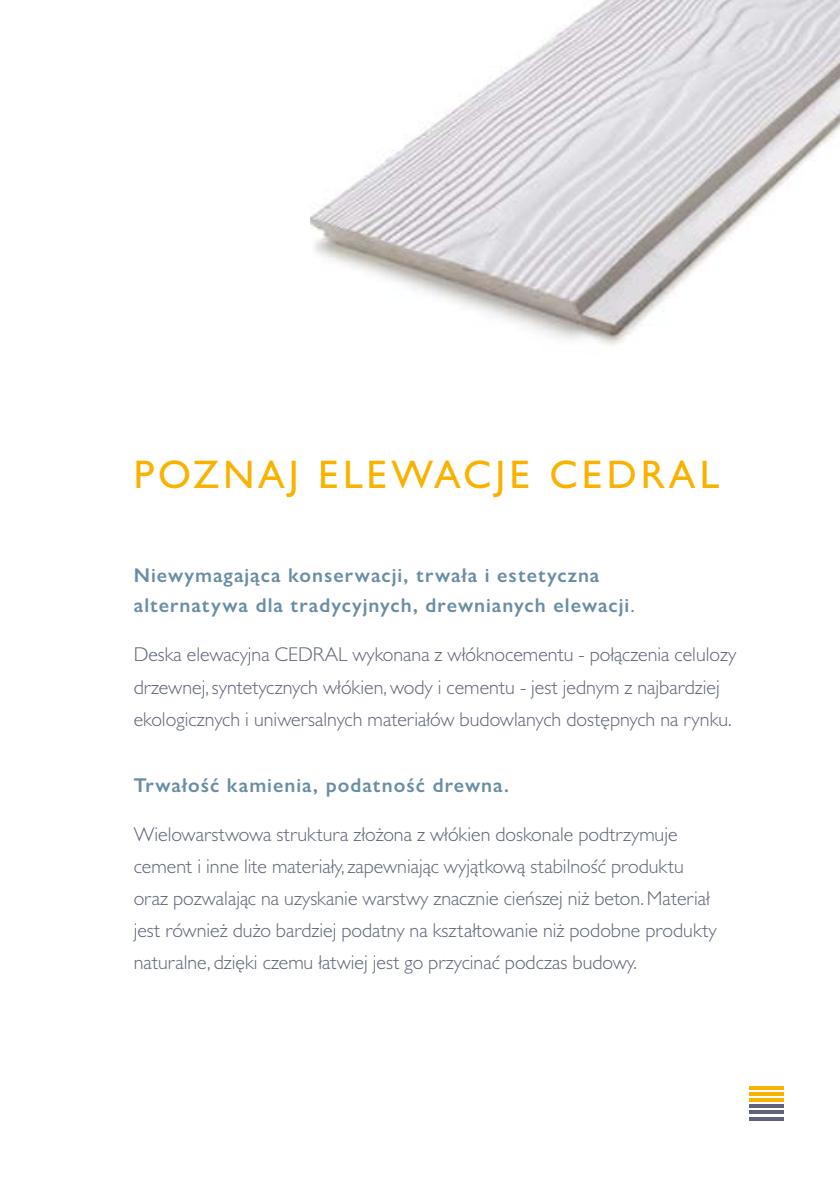
<style>
.page{position:relative;width:840px;height:1191px;background:#fff}
.page>*{position:absolute;margin:0;border:0;box-sizing:border-box;transform-origin:0 0}
.t1{font:500 40px "Gill Sans MT Pro";letter-spacing:.1em;color:#fab200}
.t2{font:300 20px/32px "Gill Sans MT Pro";color:#5e6478}
.t3{font:600 20px/29.6px "Gill Sans Nova";letter-spacing:.05em;color:#678da5}
.s1{font-family:"Gill Sans MT Pro";font-weight:500}
</style>
<div class="page">
<svg style="left:749px;top:1086px;width:33px;height:3px"></svg>
<hr style="left:748px;top:1092px;width:34px;height:3px;background:#fab200">
<hr style="left:748px;top:1098px;width:34px;height:3px;background:#fab200">
<hr style="left:748px;top:1104px;width:34px;height:4px;background:#5e6478">
<hr style="left:748px;top:1110px;width:34px;height:4px;background:#5e6478">
<svg style="left:749px;top:1117px;width:33px;height:3px"></svg>
<img style="left:311px;top:0;width:528px;height:345px">
<h1 class="t1" style="left:134px;top:451px;width:586px">POZNAJ ELEWACJE CEDRAL</h1>
<p class="t3" style="left:134px;top:560px;width:502px">Niewymagająca konserwacji, trwała i estetyczna alternatywa dla tradycyjnych, drewnianych elewacji<span class="s1">.</span></p>
<p class="t2" style="left:134px;top:638px;width:604px">Deska elewacyjna CEDRAL wykonana z włóknocementu - połączenia celulozy drzewnej, syntetycznych włókien, wody i cementu - jest jednym z najbardziej ekologicznych i uniwersalnych materiałów budowlanych dostępnych na rynku.</p>
<p class="t3" style="left:134px;top:770px;width:376px">Trwałość kamienia, podatność drewna.</p>
<p class="t2" style="left:134px;top:818px;width:584px">Wielowarstwowa struktura złożona z włókien doskonale podtrzymuje cement i inne lite materiały, zapewniając wyjątkową stabilność produktu oraz pozwalając na uzyskanie warstwy znacznie cieńszej niż beton. Materiał jest również dużo bardziej podatny na kształtowanie niż podobne produkty naturalne, dzięki czemu łatwiej jest go przycinać podczas budowy.</p>
</div>
